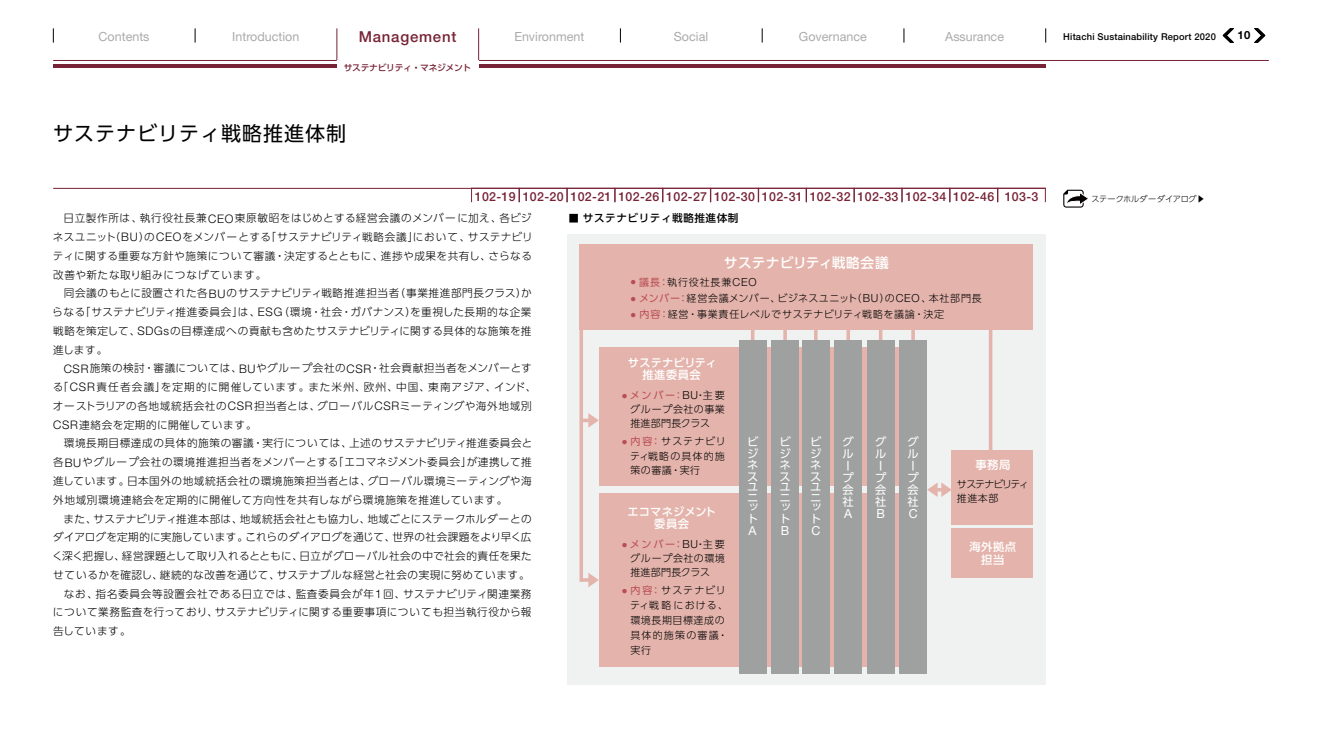
<style>
.page{position:relative;width:1322px;height:745px;background:#fff}
.page>*{position:absolute;margin:0;border:0;box-sizing:border-box;transform-origin:0 0}
.t1{font:20px "UD Shin Go Pro";letter-spacing:.05em;color:#000}
.t2{font:500 15px "Helvetica Neue LT Std";letter-spacing:.05em;color:#772335}
.t3{font:500 13.75px "UD Shin Go Pro";letter-spacing:.005em;color:#fff}
.t4{font:12.5px "Helvetica Neue LT Std";color:#aaabab}
.t5{font:500 12.38px "Helvetica Neue LT Std";letter-spacing:.025em;color:#772335}
.t6{font:12.38px "Helvetica Neue LT Std";color:#fff}
.t7{font:11.25px/10.9px "UD Shin Go Pro";color:#fff}
.t8{font:500 11.25px/12.5px "UD Shin Go Pro";letter-spacing:.035em;color:#fff;text-align:center}
.t9{font:500 11.25px/12.5px "UD Shin Go Pro";letter-spacing:.01em;color:#fff;text-align:center}
.t10{font:700 11.25px "Helvetica Neue LT Std";color:#000}
.t11{font:300 10.62px/18.8px "UD Shin Go Pro";letter-spacing:.045em;color:#000;text-align:justify}
.t12{font:300 10.62px "UD Shin Go Pro";letter-spacing:.015em;color:#000}
.t13{font:500 10.62px "UD Shin Go Pro";letter-spacing:.05em;color:#000}
.t14{font:300 10px/13.8px "UD Shin Go Pro";letter-spacing:.055em;color:#000;text-align:justify}
.t15{font:300 10px/15px "UD Shin Go Pro";letter-spacing:.09em;color:#000}
.t16{font:300 10px/15px "UD Shin Go Pro";letter-spacing:.11em;color:#000;text-align:right}
.t17{font:300 10px/13.8px "UD Shin Go Pro";letter-spacing:-.085em;color:#000}
.t18{font:500 9.38px "Helvetica Neue LT Std";letter-spacing:.02em;color:#000}
.t19{font:500 8.75px "UD Shin Go Pro";letter-spacing:-.03em;color:#772335}
.t20{font:300 8.12px "UD Shin Go Pro";letter-spacing:-.015em;color:#000}
.s1{font-family:"Helvetica Neue LT Std";font-size:11.75px}
.s2{font-size:10px}
.s3{font-size:5px;color:#ba4e56}
.s4{font-weight:400;color:#ba4e56}
.s5{font-family:"Helvetica Neue LT Std";font-size:11px}
</style>
<div class="page">
<hr style="left:53px;top:60px;width:284px;height:1px;background:#772335">
<hr style="left:478px;top:60px;width:791px;height:1px;background:#772335">
<svg style="left:53px;top:28px;width:1px;height:15px"></svg>
<svg style="left:620px;top:28px;width:1px;height:15px"></svg>
<svg style="left:904px;top:28px;width:1px;height:15px"></svg>
<svg style="left:195px;top:28px;width:1px;height:15px"></svg>
<svg style="left:762px;top:28px;width:1px;height:15px"></svg>
<svg style="left:1045px;top:28px;width:1px;height:15px"></svg>
<hr style="left:337px;top:28px;width:1px;height:32px;background:#772335">
<hr style="left:478px;top:28px;width:1px;height:32px;background:#772335">
<hr style="left:53px;top:64px;width:992px;height:4px;background:#772335">
<div style="left:337px;top:60px;width:141px;height:14px;background:#fff"></div>
<svg style="left:1063px;top:189px;width:25px;height:18px"></svg>
<div style="left:567px;top:234px;width:478px;height:450px;background:#f0f1f1"></div>
<div style="left:579px;top:244px;width:454px;height:86px;background:#e4b4ac"></div>
<div style="left:599px;top:347px;width:326px;height:138px;background:#e4b4ac"></div>
<div style="left:951px;top:450px;width:82px;height:74px;background:#e4b4ac"></div>
<div style="left:951px;top:528px;width:82px;height:50px;background:#e4b4ac"></div>
<div style="left:599px;top:493px;width:326px;height:173px;background:#e4b4ac"></div>
<svg style="left:579px;top:330px;width:4px;height:251px"></svg>
<hr style="left:751px;top:326px;width:3px;height:21px;background:#e4b4ac">
<hr style="left:814px;top:326px;width:3px;height:21px;background:#e4b4ac">
<hr style="left:879px;top:326px;width:3px;height:21px;background:#e4b4ac">
<svg style="left:783px;top:330px;width:4px;height:10px"></svg>
<svg style="left:846px;top:330px;width:4px;height:10px"></svg>
<svg style="left:911px;top:330px;width:4px;height:10px"></svg>
<hr style="left:989px;top:326px;width:3px;height:128px;background:#e4b4ac">
<svg style="left:581px;top:418px;width:7px;height:4px"></svg>
<svg style="left:588px;top:413px;width:11px;height:14px"></svg>
<svg style="left:581px;top:572px;width:18px;height:15px"></svg>
<hr style="left:53px;top:188px;width:992px;height:1px;background:#772335">
<div style="left:739px;top:340px;width:27px;height:333px;background:#9fa0a0"></div>
<div style="left:802px;top:340px;width:27px;height:333px;background:#9fa0a0"></div>
<div style="left:867px;top:340px;width:27px;height:333px;background:#9fa0a0"></div>
<div style="left:771px;top:340px;width:28px;height:333px;background:#9fa0a0"></div>
<div style="left:834px;top:340px;width:28px;height:333px;background:#9fa0a0"></div>
<div style="left:899px;top:340px;width:28px;height:333px;background:#9fa0a0"></div>
<svg style="left:927px;top:482px;width:24px;height:14px"></svg>
<svg style="left:1254px;top:28px;width:11px;height:15px"></svg>
<svg style="left:1222px;top:28px;width:12px;height:15px"></svg>
<p class="t4" style="left:99px;top:29px;width:52px">Contents</p>
<p class="t4" style="left:232px;top:29px;width:69px">Introduction</p>
<h2 class="t2" style="left:359px;top:27px;width:99px">Management</h2>
<p class="t4" style="left:514px;top:29px;width:71px">Environment</p>
<p class="t4" style="left:674px;top:29px;width:36px">Social</p>
<p class="t4" style="left:799px;top:29px;width:70px">Governance</p>
<p class="t4" style="left:945px;top:29px;width:60px">Assurance</p>
<p class="t18" style="left:1063px;top:31px;width:154px">Hitachi Sustainability Report 2020</p>
<p class="t19" style="left:344px;top:60px;width:129px">サステナビリティ・マネジメント</p>
<h1 class="t1" style="left:53px;top:117px;width:295px">サステナビリティ戦略推進体制</h1>
<p class="t5" style="left:475px;top:189px;width:565px">102-19 102-20 102-21 102-26 102-27 102-30 102-31 102-32 102-33 102-34 102-46 103-3</p>
<p class="t20" style="left:1091px;top:192px;width:115px">ステークホルダーダイアログ▶</p>
<p class="t11" style="left:53px;top:208px;width:481px;text-indent:11px">日立製作所は、執行役社長兼<span class="s1">CEO</span>東原敏昭をはじめとする経営会議のメンバーに加え、各ビジネスユニット（<span class="s1">BU</span>）の<span class="s1">CEO</span>をメンバーとする「サステナビリティ戦略会議」において、サステナビリティに関する重要な方針や施策について審議・決定するとともに、進捗や成果を共有し、さらなる改善や新たな取り組みにつなげています。</p>
<p class="t11" style="left:52px;top:283px;width:481px;text-indent:12px">同会議のもとに設置された各<span class="s1">BU</span>のサステナビリティ戦略推進担当者（事業推進部門長クラス）からなる「サステナビリティ推進委員会」は、<span class="s1">ESG</span>（環境・社会・ガバナンス）を重視した長期的な企業戦略を策定して、<span class="s1">SDGs</span>の目標達成への貢献も含めたサステナビリティに関する具体的な施策を推進します。</p>
<p class="t11" style="left:53px;top:358px;width:485px;text-align:left;text-indent:11px"><span class="s1">CSR</span>施策の検討・審議については、<span class="s1">BU</span>やグループ会社の<span class="s1">CSR</span>・社会貢献担当者をメンバーとする「<span class="s1">CSR</span>責任者会議」を定期的に開催しています。また米州、欧州、中国、東南アジア、インド、オーストラリアの各地域統括会社の<span class="s1">CSR</span>担当者とは、グローバル<span class="s1">CSR</span>ミーティングや海外地域別<span class="s1">CSR</span>連絡会を定期的に開催しています。</p>
<p class="t11" style="left:53px;top:433px;width:481px;text-indent:11px">環境長期目標達成の具体的施策の審議・実行については、上述のサステナビリティ推進委員会と各<span class="s1">BU</span>やグループ会社の環境推進担当者をメンバーとする「エコマネジメント委員会」が連携して推進しています。日本国外の地域統括会社の環境施策担当者とは、グローバル環境ミーティングや海外地域別環境連絡会を定期的に開催して方向性を共有しながら環境施策を推進しています。</p>
<p class="t11" style="left:63px;top:508px;width:470px">また、サステナビリティ推進本部は、地域統括会社とも協力し、地域ごとにステークホルダーとの</p>
<p class="t12" style="left:53px;top:528px;width:480px">ダイアログを定期的に実施しています。これらのダイアログを通じて、世界の社会課題をより早く広</p>
<p class="t11" style="left:52px;top:546px;width:481px">く深く把握し、経営課題として取り入れるとともに、日立がグローバル社会の中で社会的責任を果た</p>
<p class="t11" style="left:53px;top:564px;width:478px">せているかを確認し、継続的な改善を通じて、サステナブルな経営と社会の実現に努めています。</p>
<p class="t11" style="left:64px;top:583px;width:469px">なお、指名委員会等設置会社である日立では、監査委員会が年<span class="s1">1</span>回、サステナビリティ関連業務</p>
<p class="t11" style="left:53px;top:602px;width:480px">について業務監査を行っており、サステナビリティに関する重要事項についても担当執行役から報</p>
<p class="t11" style="left:53px;top:621px;width:79px">告しています。</p>
<p class="t13" style="left:569px;top:209px;width:171px"><span class="s2">■</span> サステナビリティ戦略推進体制</p>
<p class="t3" style="left:724px;top:251px;width:167px">サステナビリティ戦略会議</p>
<p class="t14" style="left:631px;top:274px;width:127px"><span class="s3">●</span> <span class="s4">議長：</span>執行役社長兼<span class="s5">CEO</span></p>
<p class="t14" style="left:631px;top:290px;width:352px"><span class="s3">●</span> <span class="s4">メンバー：</span>経営会議メンバー、ビジネスユニット（<span class="s5">BU</span>）の<span class="s5">CEO</span> 、本社部門長</p>
<p class="t14" style="left:631px;top:307px;width:315px"><span class="s3">●</span> <span class="s4">内容：</span>経営・事業責任レベルでサステナビリティ戦略を議論・決定</p>
<p class="t8" style="left:628px;top:356px;width:91px">サステナビリティ推進委員会</p>
<p class="t14" style="left:630px;top:388px;width:96px;text-indent:-8px"><span class="s3">●</span> <span class="s4">メンバー：</span><span class="s5">BU</span>・主要グループ会社の事業推進部門長クラス</p>
<p class="t16" style="left:622px;top:433px;width:105px"><span class="s3">●</span> <span class="s4">内容：</span>サステナビリティ戦略の具体的施</p>
<p class="t14" style="left:630px;top:463px;width:71px">策の審議・実行</p>
<p class="t9" style="left:627px;top:504px;width:90px">エコマネジメント委員会</p>
<p class="t14" style="left:630px;top:536px;width:96px;text-indent:-8px"><span class="s3">●</span> <span class="s4">メンバー：</span><span class="s5">BU</span>・主要グループ会社の環境推進部門長クラス</p>
<p class="t15" style="left:630px;top:582px;width:99px;text-indent:-8px"><span class="s3">●</span> <span class="s4">内容：</span>サステナビリティ戦略における、環境長期目標達成の具体的施策の審議・実行</p>
<p class="t7" style="left:747px;top:436px;width:13px;text-align:justify">ビジネスユニッ</p>
<p class="t7" style="left:747px;top:512px;width:12px">ト</p>
<p class="t6" style="left:748px;top:523px;width:10px">A</p>
<p class="t7" style="left:779px;top:436px;width:13px;text-align:justify">ビジネスユニッ</p>
<p class="t7" style="left:779px;top:512px;width:12px">ト</p>
<p class="t6" style="left:781px;top:523px;width:10px">B</p>
<p class="t7" style="left:810px;top:436px;width:13px;text-align:justify">ビジネスユニッ</p>
<p class="t7" style="left:810px;top:512px;width:12px">ト</p>
<p class="t6" style="left:811px;top:523px;width:10px">C</p>
<p class="t7" style="left:842px;top:435px;width:13px;line-height:12px">グループ</p>
<p class="t7" style="left:842px;top:483px;width:13px;line-height:11.9px">会社</p>
<p class="t6" style="left:844px;top:506px;width:10px">A</p>
<p class="t7" style="left:875px;top:435px;width:13px;line-height:12px">グループ</p>
<p class="t7" style="left:875px;top:483px;width:13px;line-height:11.9px">会社</p>
<p class="t6" style="left:876px;top:506px;width:10px">B</p>
<p class="t7" style="left:907px;top:435px;width:13px;line-height:12px">グループ</p>
<p class="t7" style="left:907px;top:483px;width:13px;line-height:11.9px">会社</p>
<p class="t6" style="left:908px;top:506px;width:10px">C</p>
<p class="t8" style="left:975px;top:458px;width:36px">事務局</p>
<p class="t17" style="left:957px;top:476px;width:74px">サステナビリティ推進本部</p>
<p class="t8" style="left:969px;top:540px;width:48px">海外拠点担当</p>
<p class="t10" style="left:1237px;top:28px;width:14px">10</p>
</div>
